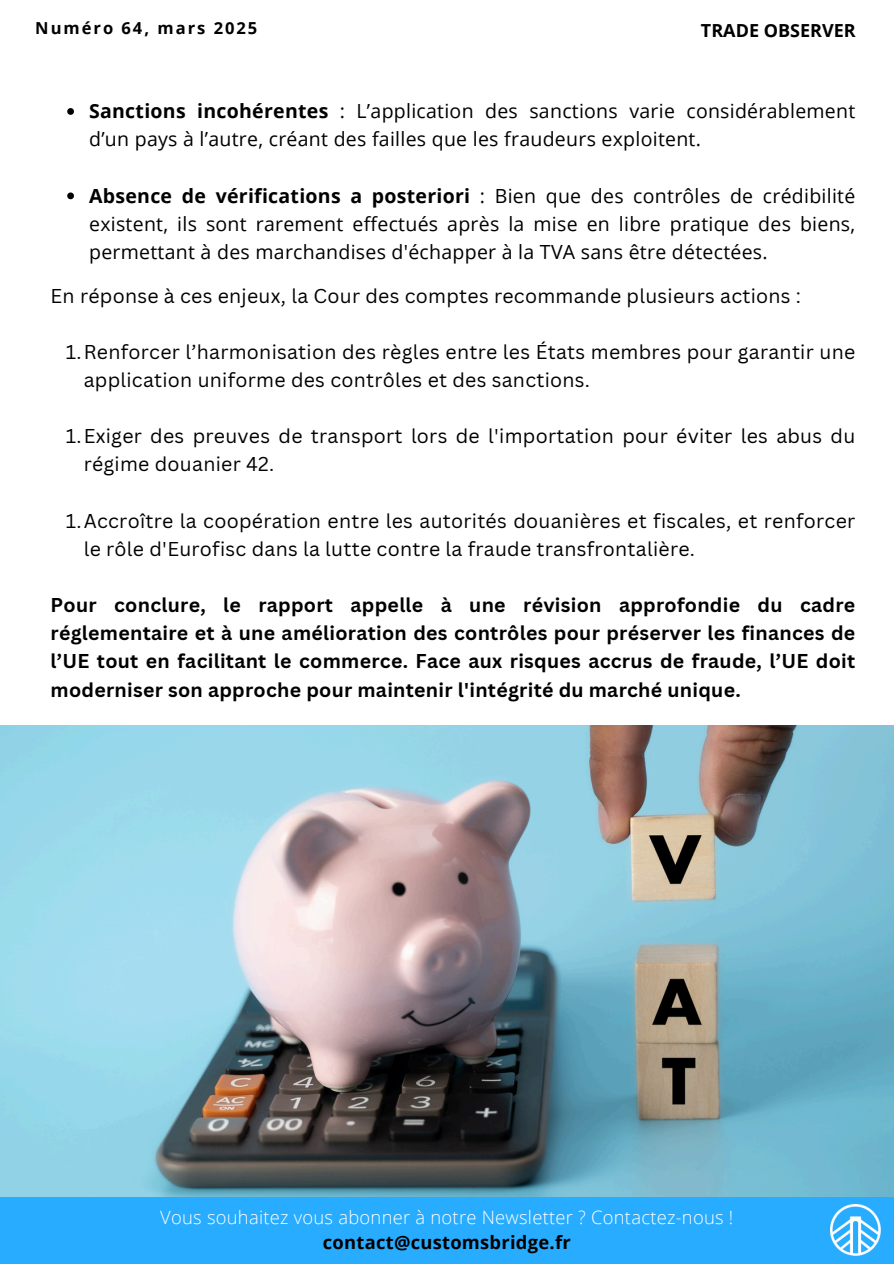
<style>
.page{position:relative;width:894px;height:1264px;background:#fff}
.page>*{position:absolute;margin:0;border:0;box-sizing:border-box;transform-origin:0 0}
.t1{font:19.5px/28.2px "Canva Sans";letter-spacing:.015em;color:#000}
.t2{font:19.5px/28.2px "Open Sans";letter-spacing:.015em;color:#000}
.t3{font:700 19.5px/28.2px "Canva Sans";letter-spacing:.015em;color:#000;text-align:justify}
.t4{font:300 18.3px/25.8px "Open Sans";letter-spacing:.015em;color:#fff;text-align:center}
.t5{font:700 18px "Open Sans";color:#000}
.t6{font:700 16.5px "Open Sans";letter-spacing:.12em;color:#000}
.s1{font-weight:700}
.s2{font-weight:700;color:#000}
</style>
<div class="page">
<div style="left:0;top:1196px;width:893px;height:67px;background:#28acff"></div>
<svg style="left:67px;top:108px;width:7px;height:7px"></svg>
<svg style="left:67px;top:192px;width:7px;height:7px"></svg>
<img style="left:0;top:725px;width:893px;height:471px">
<p class="t6" style="left:35px;top:16px;width:223px">Numéro 64, mars 2025</p>
<h1 class="t5" style="left:700px;top:17px;width:156px">TRADE OBSERVER</h1>
<h2 class="t2" style="left:89px;top:96px;width:767px"><span class="s1">Sanctions incohérentes</span> : L’application des sanctions varie considérablement d’un pays à l’autre, créant des failles que les fraudeurs exploitent.</h2>
<p class="t2" style="left:89px;top:181px;width:767px;text-align:justify"><span class="s1">Absence de vérifications a posteriori</span> : Bien que des contrôles de crédibilité existent, ils sont rarement effectués après la mise en libre pratique des biens, permettant à des marchandises d'échapper à la TVA sans être détectées.</p>
<p class="t1" style="left:51px;top:281px;width:751px">En réponse à ces enjeux, la Cour des comptes recommande plusieurs actions :</p>
<p class="t1" style="left:84px;top:337px;width:772px;text-indent:-18px">1.Renforcer l’harmonisation des règles entre les États membres pour garantir une application uniforme des contrôles et des sanctions.</p>
<h3 class="t1" style="left:84px;top:421px;width:772px;text-indent:-18px">1.Exiger des preuves de transport lors de l'importation pour éviter les abus du régime douanier 42.</h3>
<p class="t1" style="left:84px;top:506px;width:772px;text-indent:-18px">1.Accroître la coopération entre les autorités douanières et fiscales, et renforcer le rôle d'Eurofisc dans la lutte contre la fraude transfrontalière.</p>
<p class="t3" style="left:51px;top:590px;width:806px">Pour conclure, le rapport appelle à une révision approfondie du cadre réglementaire et à une amélioration des contrôles pour préserver les finances de l’UE tout en facilitant le commerce. Face aux risques accrus de fraude, l’UE doit moderniser son approche pour maintenir l'intégrité du marché unique.</p>
<p class="t4" style="left:160px;top:1203px;width:574px">Vous souhaitez vous abonner à notre Newsletter ? Contactez-nous ! <span class="s2">contact@customsbridge.fr</span></p>
</div>
